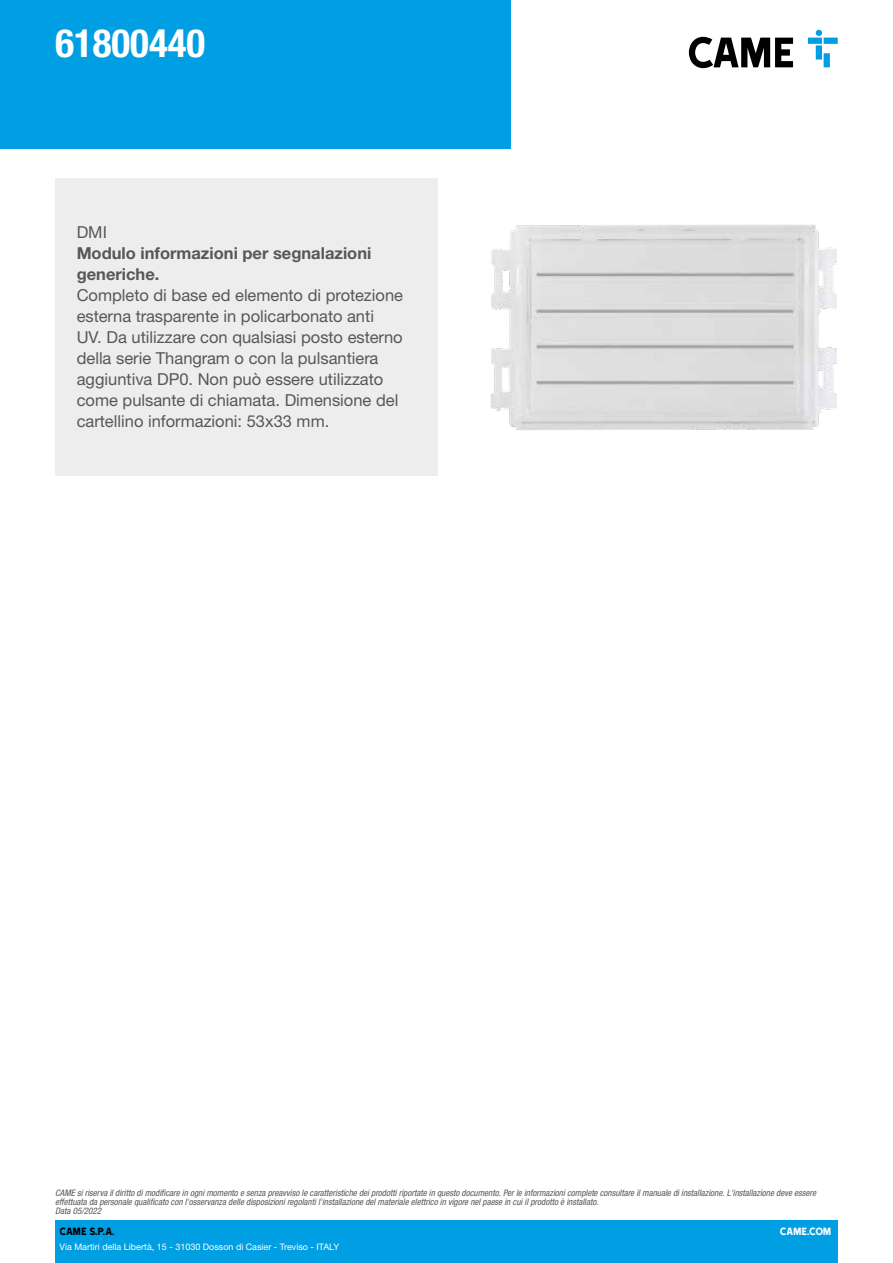
<style>
.page{position:relative;width:893px;height:1263px;background:#fff}
.page>*{position:absolute;margin:0;border:0;box-sizing:border-box;transform-origin:0 0}
.t1{font:700 condensed 39px "Helvetica Neue LTW1 G";color:#fff}
.t2{font:16.5px/21px "Helvetica Neue LTW1 G";color:#575756}
.t3{font:700 16.5px/21px "Helvetica Neue LTW1 G";color:#575756}
.t4{font:12px "Came Type";color:#000}
.t5{font:12px "Came Type";letter-spacing:-.025em;color:#fff}
.t6{font:italic condensed 9px/9px "Helvetica Neue LTW1 G";color:#575756}
.t7{font:9px "Helvetica Neue LTW1 G";color:#fff}
</style>
<div class="page">
<div style="left:55px;top:1220px;width:783px;height:43px;background:#009fe3"></div>
<div style="left:0;top:0;width:510px;height:149px;background:#009fe3"></div>
<svg style="left:689px;top:37px;width:104px;height:31px"></svg>
<svg style="left:808px;top:30px;width:30px;height:37px"></svg>
<div style="left:55px;top:178px;width:383px;height:298px;background:#ededed"></div>
<img style="left:490px;top:224px;width:347px;height:206px">
<h1 class="t1" style="left:55px;top:20px;width:151px">61800440</h1>
<h2 class="t2" style="left:77px;top:222px;width:32px">DMI</h2>
<h2 class="t3" style="left:77px;top:243px;width:296px">Modulo informazioni per segnalazioni generiche.</h2>
<p class="t2" style="left:77px;top:285px;width:328px">Completo di base ed elemento di protezione esterna trasparente in policarbonato anti UV. Da utilizzare con qualsiasi posto esterno della serie Thangram o con la pulsantiera aggiuntiva DP0. Non può essere utilizzato come pulsante di chiamata. Dimensione del cartellino informazioni: 53x33 mm.</p>
<p class="t6" style="left:55px;top:1189px;width:762px">CAME si riserva il diritto di modificare in ogni momento e senza preavviso le caratteristiche dei prodotti riportate in questo documento. Per le informazioni complete consultare il manuale di installazione. L'installazione deve essere effettuata da personale qualificato con l'osservanza delle disposizioni regolanti l'installazione del materiale elettrico in vigore nel paese in cui il prodotto è installato.<br>Data 05/2022</p>
<h3 class="t4" style="left:60px;top:1225px;width:57px">CAME S.P.A.</h3>
<p class="t7" style="left:60px;top:1241px;width:281px">Via Martiri della Libertà, 15 - 31030 Dosson di Casier - Treviso - ITALY</p>
<h3 class="t5" style="left:780px;top:1225px;width:53px">CAME.COM</h3>
</div>
